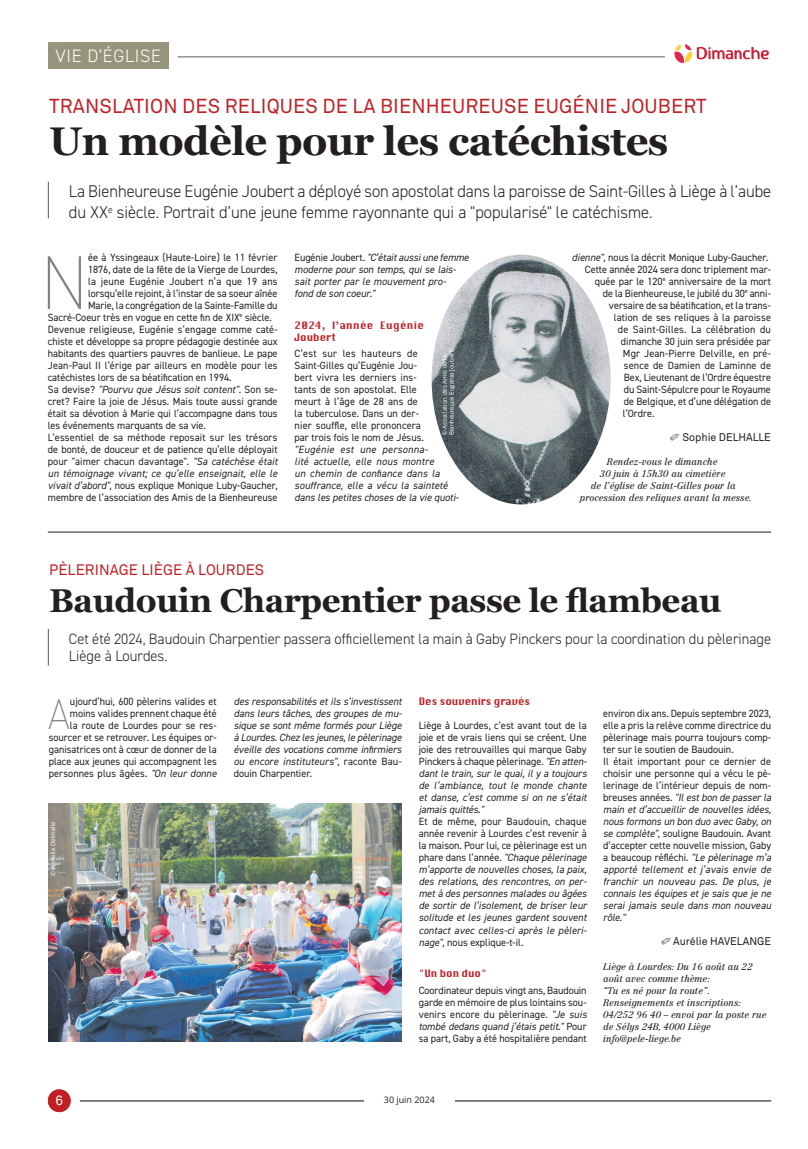
<style>
.page{position:relative;width:808px;height:1149px;background:#fff}
.page>*{position:absolute;margin:0;border:0;box-sizing:border-box;transform-origin:0 0}
.t1{font:200 76.3px "DIN2014";color:#808285}
.t2{font:200 43.1px "DIN2014";color:#808285}
.t3{font:700 40px "Georgia";letter-spacing:-.015em;color:#231f20}
.t4{font:700 33px "Georgia";letter-spacing:-.015em;color:#231f20}
.t5{font:20px "Akkurat Std";letter-spacing:.01em;color:#c02025}
.t6{font:300 18px "DIN2014";letter-spacing:.04em;color:#fff}
.t7{font:300 17px/21px "DIN2014";letter-spacing:-.005em;color:#231f20}
.t8{font:300 15px/17px "DIN2014";color:#231f20}
.t9{font:15px "Akkurat Std";letter-spacing:.01em;color:#c02025}
.t10{font:13.5px "Akkurat Std";color:#fff}
.t11{font:11px "Akkurat Std";color:#231f20}
.t12{font:10.5px/12px "DIN2014";color:#231f20}
.t13{font:italic 10.5px/12px "DIN2014";letter-spacing:.015em;color:#231f20}
.t14{font:10.5px "DIN2014";letter-spacing:.02em;color:#231f20}
.t15{font:10px "Silom";color:#c02025}
.t16{font:10px/12px "Silom";letter-spacing:.045em;color:#c02025}
.t17{font:italic 9.5px/12px "Centennial LT Std";color:#231f20}
.t18{font:9px "Open Sans";color:#231f20}
.t19{font:6px/7px "Open Sans";color:#fff}
.s1{font-style:normal}
.s2{font-style:italic}
</style>
<div class="page">
<hr style="left:80px;top:1100px;width:691px;height:1px;background:#57585a">
<div style="left:48px;top:1088px;width:23px;height:23px;background:#c02025;border-radius:50%"></div>
<div style="left:364px;top:1095px;width:91px;height:13px;background:#fff"></div>
<hr style="left:178px;top:57px;width:487px;height:1px;background:#57585a">
<div style="left:48px;top:43px;width:120px;height:26px;background:#98957d"></div>
<img style="left:674px;top:44px;width:95px;height:19px">
<hr style="left:48px;top:182px;width:1px;height:36px;background:#57585a">
<hr style="left:48px;top:628px;width:1px;height:37px;background:#57585a">
<img style="left:48px;top:803px;width:353px;height:238px">
<hr style="left:48px;top:531px;width:723px;height:1px;background:#231f20">
<img style="left:432px;top:254px;width:179px;height:250px">
<h3 class="t6" style="left:56px;top:45px;width:107px">VIE D’ÉGLISE</h3>
<h3 class="t5" style="left:49px;top:94px;width:659px">TRANSLATION DES RELIQUES DE LA BIENHEUREUSE EUGÉNIE JOUBERT</h3>
<h3 class="t3" style="left:49px;top:111px;width:621px">Un modèle pour les catéchistes</h3>
<h3 class="t7" style="left:69px;top:181px;width:704px">La Bienheureuse Eugénie Joubert a déployé son apostolat dans la paroisse de Saint-Gilles à Liège à l’aube du XX<sup>e</sup> siècle. Portrait d’une jeune femme rayonnante qui a "popularisé" le catéchisme.</h3>
<h1 class="t1" style="left:41px;top:236px;width:49px">N</h1>
<p class="t12" style="left:88px;top:251px;width:191px">ée à Yssingeaux (Haute-Loire) le 11 février</p>
<p class="t12" style="left:88px;top:263px;width:191px">1876, date de la fête de la Vierge de Lourdes,</p>
<p class="t14" style="left:88px;top:275px;width:191px">la jeune Eugénie Joubert n’a que 19 ans</p>
<p class="t12" style="left:88px;top:287px;width:191px">lorsqu’elle rejoint, à l’instar de sa soeur aînée</p>
<p class="t12" style="left:88px;top:299px;width:191px">Marie, la congrégation de la Sainte-Famille du</p>
<p class="t12" style="left:48px;top:311px;width:226px">Sacré-Coeur très en vogue en cette fin de XIX<sup>e</sup> siècle.</p>
<p class="t12" style="left:48px;top:323px;width:231px">Devenue religieuse, Eugénie s’engage comme caté-</p>
<p class="t12" style="left:48px;top:335px;width:231px">chiste et développe sa propre pédagogie destinée aux</p>
<p class="t12" style="left:48px;top:347px;width:231px">habitants des quartiers pauvres de banlieue. Le pape</p>
<p class="t12" style="left:48px;top:359px;width:231px">Jean-Paul II l’érige par ailleurs en modèle pour les</p>
<p class="t12" style="left:48px;top:371px;width:185px">catéchistes lors de sa béatification en 1994.</p>
<p class="t13" style="left:48px;top:383px;width:231px"><span class="s1">Sa devise?</span> "Pourvu que Jésus soit content"<span class="s1">. Son se-</span></p>
<p class="t12" style="left:48px;top:395px;width:231px">cret? Faire la joie de Jésus. Mais toute aussi grande</p>
<p class="t12" style="left:48px;top:407px;width:231px">était sa dévotion à Marie qui l’accompagne dans tous</p>
<p class="t12" style="left:48px;top:419px;width:160px">les événements marquants de sa vie.</p>
<p class="t12" style="left:48px;top:431px;width:231px">L’essentiel de sa méthode reposait sur les trésors</p>
<p class="t12" style="left:48px;top:443px;width:231px">de bonté, de douceur et de patience qu’elle déployait</p>
<p class="t12" style="left:48px;top:455px;width:231px">pour "aimer chacun davantage". <span class="s2">"Sa catéchèse était</span></p>
<p class="t13" style="left:48px;top:467px;width:231px">un témoignage vivant; ce qu’elle enseignait, elle le</p>
<p class="t12" style="left:48px;top:479px;width:231px"><span class="s2">vivait d’abord",</span> nous explique Monique Luby-Gaucher,</p>
<p class="t12" style="left:48px;top:491px;width:231px">membre de l’association des Amis de la Bienheureuse</p>
<p class="t13" style="left:295px;top:251px;width:176px"><span class="s1">Eugénie Joubert.</span> "C’était aussi une femme moderne pour son temps, qui se lais&shy;sait porter par le mouvement pro-<br>fond de son coeur."</p>
<p class="t16" style="left:295px;top:319px;width:131px">2024, l’année Eugénie<br>Joubert</p>
<p class="t12" style="left:295px;top:347px;width:131px">C’est sur les hauteurs de<br>Saint-Gilles qu’Eugénie Jou&shy;bert vivra les derniers ins&shy;tants de son apostolat. Elle meurt à l’âge de 28 ans de la tuberculose. Dans un der&shy;nier souffle, elle prononcera par trois fois le nom de Jésus.</p>
<p class="t13" style="left:295px;top:443px;width:166px">"Eugénie est une personna-<br>lité actuelle, elle nous montre<br>un chemin de confiance dans la souffrance, elle a vécu la sainteté dans les petites choses de la vie quoti-</p>
<p class="t19" style="left:441px;top:435px;width:86px;rotate:-90deg">© Association des Amis de la<br>Bienheureuse Eugénie Joubert</p>
<p class="t12" style="left:572px;top:251px;width:198px"><span class="s2">dienne"</span>, nous la décrit Monique Luby-Gaucher.</p>
<p class="t12" style="left:585px;top:263px;width:187px">Cette année 2024 sera donc triplement mar-</p>
<p class="t12" style="left:595px;top:275px;width:177px">quée par le 120<sup>e</sup> anniversaire de la mort</p>
<p class="t12" style="left:603px;top:287px;width:170px">de la Bienheureuse, le jubilé du 30<sup>e</sup> anni-</p>
<p class="t12" style="left:609px;top:299px;width:163px">versaire de sa béatification, et la trans-</p>
<p class="t12" style="left:614px;top:311px;width:159px">lation de ses reliques à la paroisse</p>
<p class="t14" style="left:618px;top:323px;width:154px">de Saint-Gilles. La célébration du</p>
<p class="t12" style="left:621px;top:335px;width:151px">dimanche 30 juin sera présidée par</p>
<p class="t12" style="left:623px;top:347px;width:150px">Mgr Jean-Pierre Delville, en pré-</p>
<p class="t12" style="left:624px;top:359px;width:149px">sence de Damien de Laminne de</p>
<p class="t12" style="left:624px;top:371px;width:149px">Bex, Lieutenant de l’Ordre équestre</p>
<p class="t12" style="left:624px;top:383px;width:148px">du Saint-Sépulcre pour le Royaume</p>
<p class="t12" style="left:624px;top:395px;width:149px">de Belgique, et d’une délégation de</p>
<p class="t12" style="left:623px;top:407px;width:33px">l’Ordre.</p>
<p class="t11" style="left:670px;top:430px;width:103px">✐ Sophie DELHALLE</p>
<p class="t17" style="left:607px;top:455px;width:112px">Rendez-vous le dimanche</p>
<p class="t17" style="left:600px;top:467px;width:127px">30 juin à 15h30 au cimetière</p>
<p class="t17" style="left:591px;top:479px;width:146px">de l’église de Saint-Gilles pour la</p>
<p class="t17" style="left:580px;top:491px;width:173px">procession des reliques avant la messe.</p>
<h3 class="t9" style="left:49px;top:560px;width:216px">PÈLERINAGE LIÈGE À LOURDES</h3>
<h3 class="t4" style="left:49px;top:575px;width:674px">Baudouin Charpentier passe le flambeau</h3>
<h3 class="t8" style="left:69px;top:630px;width:704px">Cet été 2024, Baudouin Charpentier passera officiellement la main à Gaby Pinckers pour la coordination du pèlerinage<br>Liège à Lourdes.</h3>
<p class="t12" style="left:49px;top:695px;width:169px;text-align:right">ujourd’hui, 600 pèlerins valides et moins valides prennent chaque été<br>la route de Lourdes pour se res&shy;sourcer et se retrouver. Les équipes or&shy;ganisatrices ont à cœur de donner de la place aux jeunes qui accompagnent les personnes plus âgées<span class="s2">. "On leur donne</span></p>
<h2 class="t2" style="left:48px;top:688px;width:23px">A</h2>
<p class="t19" style="left:49px;top:875px;width:56px;rotate:-90deg">© Armelle Delmelle</p>
<p class="t13" style="left:234px;top:695px;width:170px;text-align:justify">des responsabilités et ils s’investissent dans leurs tâches, des groupes de mu&shy;sique se sont même formés pour Liège à Lourdes. Chez les jeunes, le pèlerinage éveille des vocations comme infirmiers ou encore instituteurs"<span class="s1">, raconte Bau&shy;douin Charpentier.</span></p>
<p class="t15" style="left:419px;top:695px;width:113px">Des souvenirs gravés</p>
<p class="t12" style="left:419px;top:719px;width:170px;text-align:justify">Liège à Lourdes, c’est avant tout de la joie et de vrais liens qui se créent. Une joie des retrouvailles qui marque Gaby Pinckers à chaque pèlerinage. <span class="s2">"En atten&shy;dant le train, sur le quai, il y a toujours de l’ambiance, tout le monde chante et danse, c’est comme si on ne s’était jamais quittés."</span></p>
<p class="t13" style="left:419px;top:815px;width:170px;text-align:justify"><span class="s1">Et de même, pour Baudouin, chaque année revenir à Lourdes c’est revenir à la maison. Pour lui, ce pèlerinage est un phare dans l’année.</span> "Chaque pèlerinage m’apporte de nouvelles choses, la paix, des relations, des rencontres, on per&shy;met à des personnes malades ou âgées de sortir de l’isolement, de briser leur solitude et les jeunes gardent souvent contact avec celles-ci après le pèleri&shy;nage"<span class="s1">, nous explique-t-il.</span></p>
<p class="t15" style="left:419px;top:967px;width:69px">"Un bon duo"</p>
<p class="t12" style="left:419px;top:983px;width:170px;text-align:justify">Coordinateur depuis vingt ans, Baudouin garde en mémoire de plus lointains sou&shy;venirs encore du pèlerinage. <span class="s2">"Je suis tombé dedans quand j’étais petit."</span> Pour sa part, Gaby a été hospitalière pendant</p>
<p class="t12" style="left:603px;top:707px;width:170px">environ dix ans. Depuis septembre 2023, elle a pris la relève comme directrice du pèlerinage mais pourra toujours comp&shy;ter sur le soutien de Baudouin.<br>Il était important pour ce dernier de choisir une personne qui a vécu le pè&shy;lerinage de l’intérieur depuis de nom&shy;breuses années. <span class="s2">"Il est bon de passer la main et d’accueillir de nouvelles idées, nous formons un bon duo avec Gaby, on se complète"</span>, souligne Baudouin. Avant d’accepter cette nouvelle mission, Gaby a beaucoup réfléchi. <span class="s2">"Le pèlerinage m’a apporté tellement et j’avais envie de franchir un nouveau pas. De plus, je connais les équipes et je sais que je ne serai jamais seule dans mon nouveau rôle."</span></p>
<p class="t11" style="left:661px;top:934px;width:112px">✐ Aurélie HAVELANGE</p>
<p class="t17" style="left:603px;top:959px;width:165px">Liège à Lourdes: Du 16 août au 22 août avec comme thème:<br>“Tu es né pour la route”.<br>Renseignements et inscriptions:<br>04/252 96 40 – envoi par la poste rue de Sélys 24B, 4000 Liège info@pele-liege.be</p>
<p class="t10" style="left:55px;top:1092px;width:9px">6</p>
<p class="t18" style="left:384px;top:1092px;width:53px">30 juin 2024</p>
</div>
